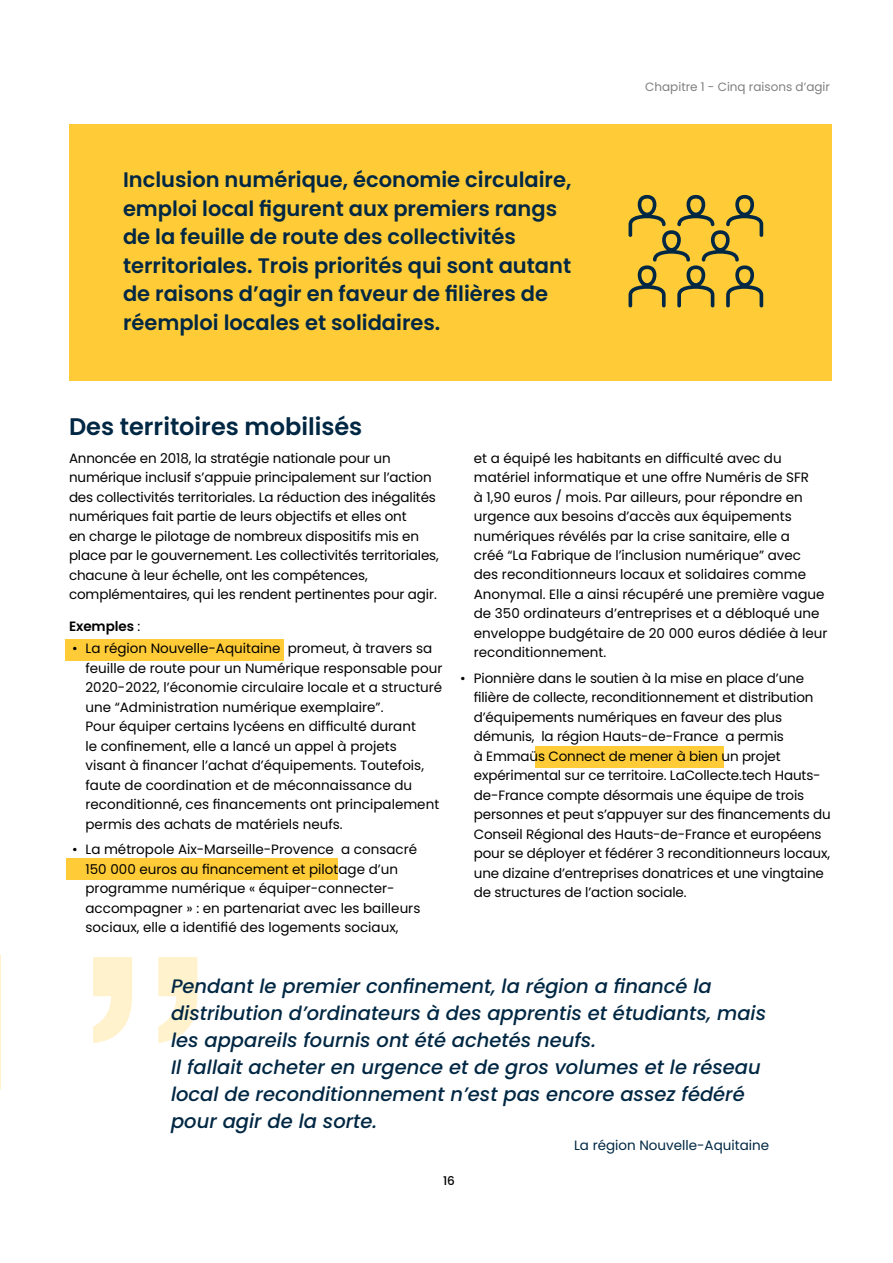
<style>
.page{position:relative;width:893px;height:1263px;background:#fff}
.page>*{position:absolute;margin:0;border:0;box-sizing:border-box;transform-origin:0 0}
.t1{font:600 24px "Poppins";color:#002743}
.t2{font:600 21px/28.5px "Poppins";color:#002743}
.t3{font:italic 500 19.5px/27px "Poppins";color:#002743}
.t4{font:13.5px/19.5px "Poppins";color:#000}
.t5{font:13.5px "Poppins";color:#002743}
.t6{font:600 13.5px "Poppins";letter-spacing:-.005em;color:#000}
.t7{font:12px "Poppins";color:#808080}
.t8{font:500 12px "Poppins";color:#000}
.s1{font-weight:400}
</style>
<div class="page">
<div style="left:66px;top:858px;width:272px;height:21px;background:#ffcc38"></div>
<div style="left:65px;top:640px;width:219px;height:21px;background:#ffcc38"></div>
<div style="left:536px;top:747px;width:188px;height:21px;background:#ffcc38"></div>
<div style="left:69px;top:125px;width:762px;height:256px;background:#ffcc38"></div>
<svg style="left:158px;top:957px;width:39px;height:86px"></svg>
<svg style="left:93px;top:957px;width:39px;height:86px"></svg>
<svg style="left:629px;top:195px;width:134px;height:112px"></svg>
<p class="t2" style="left:123px;top:166px;width:450px">Inclusion numérique, économie circulaire, emploi local figurent aux premiers rangs de la feuille de route des collectivités territoriales. Trois priorités qui sont autant de raisons d’agir en faveur de filières de réemploi locales et solidaires.</p>
<h1 class="t1" style="left:69px;top:412px;width:295px">Des territoires mobilisés</h1>
<p class="t7" style="left:645px;top:79px;width:186px">Chapitre 1 - Cinq raisons d’agir</p>
<p class="t4" style="left:69px;top:448px;width:371px">Annoncée en 2018, la stratégie nationale pour un numérique inclusif s’appuie principalement sur l’action des collectivités territoriales. La réduction des inégalités numériques fait partie de leurs objectifs et elles ont<br>en charge le pilotage de nombreux dispositifs mis en place par le gouvernement. Les collectivités territoriales, chacune à leur échelle, ont les compétences, complémentaires, qui les rendent pertinentes pour agir.</p>
<p class="t6" style="left:69px;top:618px;width:73px">Exemples <span class="s1">:</span></p>
<p class="t4" style="left:85px;top:639px;width:358px;text-indent:-14px">• La région Nouvelle-Aquitaine promeut, à travers sa feuille de route pour un Numérique responsable pour 2020-2022, l’économie circulaire locale et a structuré une “Administration numérique exemplaire”.<br>Pour équiper certains lycéens en difficulté durant<br>le confinement, elle a lancé un appel à projets<br>visant à financer l’achat d’équipements. Toutefois, faute de coordination et de méconnaissance du reconditionné, ces financements ont principalement permis des achats de matériels neufs.</p>
<p class="t4" style="left:85px;top:840px;width:336px;text-indent:-14px">• La métropole Aix-Marseille-Provence a consacré 150 000 euros au financement et pilotage d’un programme numérique « équiper-connecter&shy;accompagner » : en partenariat avec les bailleurs sociaux, elle a identifié des logements sociaux,</p>
<p class="t4" style="left:474px;top:448px;width:355px">et a équipé les habitants en difficulté avec du matériel informatique et une offre Numéris de SFR<br>à 1,90 euros / mois. Par ailleurs, pour répondre en urgence aux besoins d’accès aux équipements numériques révélés par la crise sanitaire, elle a<br>créé “La Fabrique de l’inclusion numérique” avec des reconditionneurs locaux et solidaires comme Anonymal. Elle a ainsi récupéré une première vague de 350 ordinateurs d’entreprises et a débloqué une enveloppe budgétaire de 20 000 euros dédiée à leur reconditionnement.</p>
<p class="t4" style="left:474px;top:668px;width:358px;text-indent:-14px">• Pionnière dans le soutien à la mise en place d’une filière de collecte, reconditionnement et distribution d’équipements numériques en faveur des plus démunis, la région Hauts-de-France a permis<br>à Emmaüs Connect de mener à bien un projet expérimental sur ce territoire. LaCollecte.tech Hauts&shy;de-France compte désormais une équipe de trois personnes et peut s’appuyer sur des financements du Conseil Régional des Hauts-de-France et européens pour se déployer et fédérer 3 reconditionneurs locaux, une dizaine d’entreprises donatrices et une vingtaine de structures de l’action sociale.</p>
<p class="t3" style="left:171px;top:972px;width:597px">Pendant le premier confinement, la région a financé la distribution d’ordinateurs à des apprentis et étudiants, mais les appareils fournis ont été achetés neufs.<br>Il fallait acheter en urgence et de gros volumes et le réseau local de reconditionnement n’est pas encore assez fédéré pour agir de la sorte.</p>
<p class="t8" style="left:443px;top:1174px;width:13px">16</p>
<p class="t5" style="left:574px;top:1137px;width:197px">La région Nouvelle-Aquitaine</p>
</div>
